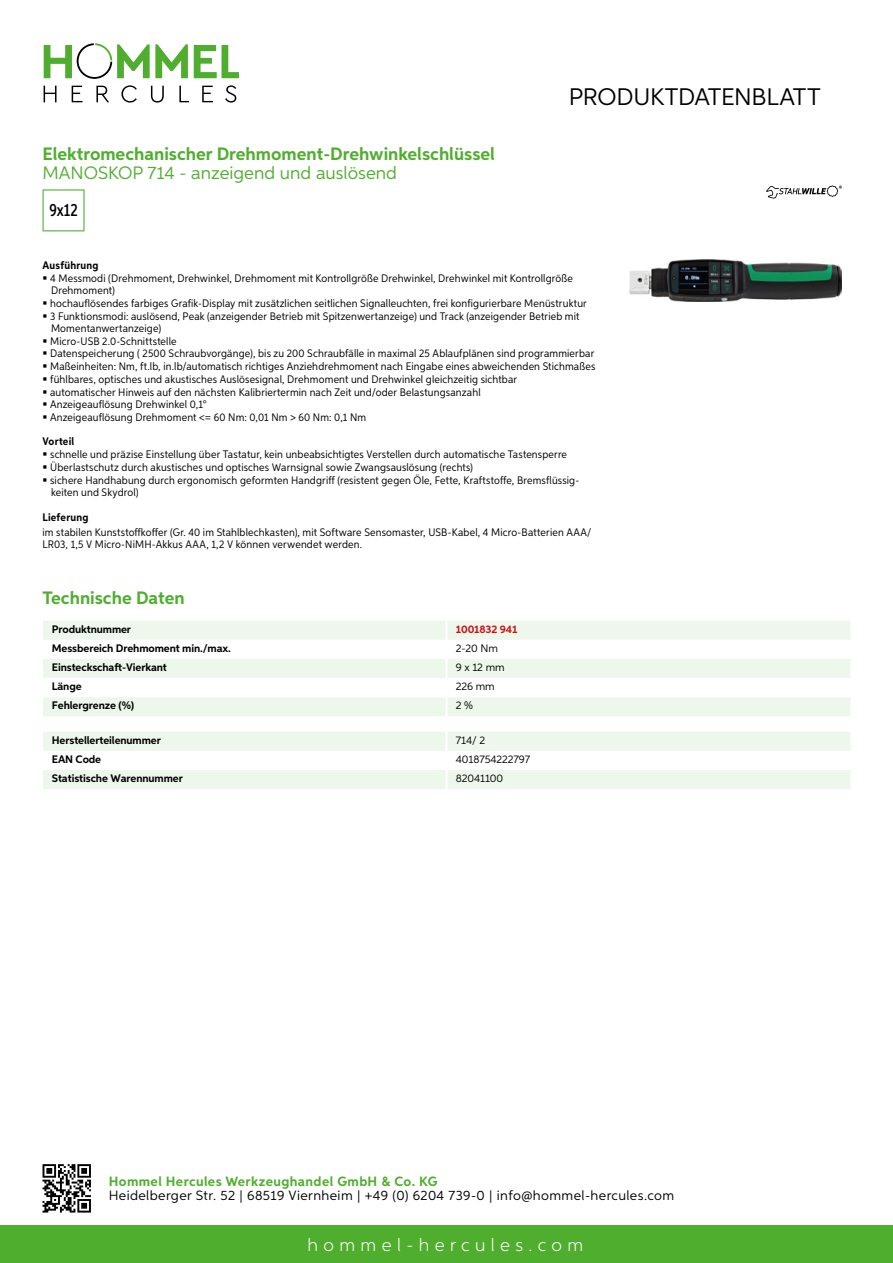
<style>
.page{position:relative;width:893px;height:1263px;background:#fff}
.page>*{position:absolute;margin:0;border:0;box-sizing:border-box;transform-origin:0 0}
.t1{font:24px "Aspira";letter-spacing:-.01em;color:#000}
.t2{font:700 18px "Aspira";color:#50ae2f}
.t3{font:18px "Aspira";color:#50ae2f}
.t4{font:300 18px "Aspira";letter-spacing:.3em;color:#fff}
.t5{font:500 17.85px "Aspira XX Nar";color:#000}
.t6{font:13.5px "Aspira";letter-spacing:.03em;color:#000}
.t7{font:700 13.5px "Aspira";letter-spacing:.03em;color:#50ae2f}
.t8{font:10.95px/12.6px "Aspira Nar";letter-spacing:.015em;color:#000}
.t9{font:700 10.95px "Aspira";letter-spacing:-.01em;color:#000}
.t10{font:10.95px "Aspira";letter-spacing:-.01em;color:#000}
.t11{font:700 10.95px "Aspira Nar";letter-spacing:.02em;color:#000}
.t12{font:700 10.95px "Aspira";letter-spacing:-.01em;color:#cd1013}
</style>
<div class="page">
<div style="left:0;top:1226px;width:893px;height:37px;background:#50ae2f"></div>
<svg style="left:43px;top:1164px;width:48px;height:48px"></svg>
<svg style="left:194px;top:45px;width:45px;height:33px"></svg>
<svg style="left:44px;top:43px;width:144px;height:36px"></svg>
<svg style="left:44px;top:86px;width:13px;height:16px"></svg>
<svg style="left:72px;top:86px;width:10px;height:16px"></svg>
<svg style="left:96px;top:86px;width:13px;height:16px"></svg>
<svg style="left:121px;top:85px;width:16px;height:18px"></svg>
<svg style="left:151px;top:86px;width:13px;height:17px"></svg>
<svg style="left:179px;top:86px;width:10px;height:16px"></svg>
<svg style="left:202px;top:86px;width:11px;height:16px"></svg>
<svg style="left:225px;top:85px;width:11px;height:18px"></svg>
<div style="left:43px;top:621px;width:807px;height:95px;background:#eef7eb"></div>
<svg style="left:43px;top:640px;width:807px;height:57px"></svg>
<hr style="left:445px;top:621px;width:3px;height:19px;background:#fff">
<hr style="left:445px;top:640px;width:3px;height:19px;background:#fff">
<hr style="left:445px;top:659px;width:3px;height:19px;background:#fff">
<hr style="left:445px;top:678px;width:3px;height:19px;background:#fff">
<hr style="left:445px;top:697px;width:3px;height:19px;background:#fff">
<svg style="left:43px;top:732px;width:807px;height:57px"></svg>
<hr style="left:445px;top:770px;width:3px;height:19px;background:#fff">
<svg style="left:43px;top:189px;width:42px;height:42px"></svg>
<img style="left:629px;top:259px;width:213px;height:42px">
<svg style="left:766px;top:185px;width:76px;height:14px"></svg>
<h2 class="t2" style="left:43px;top:142px;width:454px">Elektromechanischer Drehmoment-Drehwinkelschlüssel</h2>
<h2 class="t3" style="left:43px;top:162px;width:31px">MANO</h2>
<h2 class="t3" style="left:98px;top:162px;width:300px">SKO P 714 - anzeigend und auslösend</h2>
<h3 class="t5" style="left:49px;top:199px;width:30px">9x12</h3>
<h1 class="t1" style="left:569px;top:82px;width:253px">Produktdatenblatt</h1>
<p class="t11" style="left:43px;top:259px;width:58px">Ausführung</p>
<p class="t8" style="left:50px;top:272px;width:547px">4 Messmodi (Drehmoment, Drehwinkel, Drehmoment mit Kontrollgröße Drehwinkel, Drehwinkel mit Kontrollgröße Drehmoment)<br>hochauflösendes farbiges Grafik-Display mit zusätzlichen seitlichen Signalleuchten, frei konfigurierbare Menüstruktur<br>3 Funktionsmodi: auslösend, Peak (anzeigender Betrieb mit Spitzenwertanzeige) und Track (anzeigender Betrieb mit Momentanwertanzeige)<br>Micro-USB 2.0-Schnittstelle<br>Datenspeicherung ( 2500 Schraubvorgänge), bis zu 200 Schraubfälle in maximal 25 Ablaufplänen sind programmierbar Maßeinheiten: Nm, ft.lb, in.lb/automatisch richtiges Anziehdrehmoment nach Eingabe eines abweichenden Stichmaßes fühlbares, optisches und akustisches Auslösesignal, Drehmoment und Drehwinkel gleichzeitig sichtbar<br>automatischer Hinweis auf den nächsten Kalibriertermin nach Zeit und/oder Belastungsanzahl<br>Anzeigeauflösung Drehwinkel 0,1°<br>Anzeigeauflösung Drehmoment &lt;= 60 Nm: 0,01 Nm &gt; 60 Nm: 0,1 Nm</p>
<p class="t11" style="left:43px;top:435px;width:33px">Vorteil</p>
<p class="t8" style="left:50px;top:448px;width:531px">schnelle und präzise Einstellung über Tastatur, kein unbeabsichtigtes Verstellen durch automatische Tastensperre Überlastschutz durch akustisches und optisches Warnsignal sowie Zwangsauslösung (rechts)<br>sichere Handhabung durch ergonomisch geformten Handgriff (resistent gegen Öle, Fette, Kraftstoffe, Bremsflüssig&shy;keiten und Skydrol)</p>
<p class="t11" style="left:43px;top:510px;width:47px">Lieferung</p>
<p class="t8" style="left:43px;top:526px;width:550px;line-height:12px">im stabilen Kunststoffkoffer (Gr. 40 im Stahlblechkasten), mit Software Sensomaster, USB-Kabel, 4 Micro-Batterien AAA/<br>LR03, 1,5 V Micro-NiMH-Akkus AAA, 1,2 V können verwendet werden.</p>
<h2 class="t2" style="left:43px;top:586px;width:144px">Technische Daten</h2>
<p class="t9" style="left:52px;top:622px;width:81px">Produktnummer</p>
<p class="t12" style="left:456px;top:622px;width:63px">1001832 941</p>
<p class="t9" style="left:52px;top:641px;width:181px">Messbereich Drehmoment min./max.</p>
<p class="t10" style="left:456px;top:641px;width:44px">2-20 N m</p>
<p class="t9" style="left:52px;top:660px;width:117px">Einsteckschaft-Vierkant</p>
<p class="t10" style="left:456px;top:660px;width:50px">9 x 12 mm</p>
<p class="t9" style="left:52px;top:679px;width:31px">Länge</p>
<p class="t10" style="left:456px;top:679px;width:40px">226 mm</p>
<p class="t9" style="left:52px;top:699px;width:84px">Fehlergrenze (%)</p>
<p class="t10" style="left:456px;top:699px;width:19px">2 %</p>
<p class="t9" style="left:52px;top:733px;width:111px">Herstellerteilenummer</p>
<p class="t10" style="left:456px;top:733px;width:31px">714/ 2</p>
<p class="t9" style="left:52px;top:752px;width:51px">EAN Code</p>
<p class="t10" style="left:456px;top:752px;width:76px">4018754222797</p>
<p class="t9" style="left:52px;top:771px;width:132px">Statistische Warennummer</p>
<p class="t10" style="left:456px;top:771px;width:49px">82041100</p>
<p class="t7" style="left:109px;top:1172px;width:330px">Hommel Hercules Werkzeughandel GmbH &amp; Co. KG</p>
<p class="t6" style="left:109px;top:1187px;width:567px">Heidelberger Str. 52 | 68519 Viernheim | +49 (0) 6204 739-0 | info@hommel-hercules.com</p>
<h2 class="t4" style="left:307px;top:1234px;width:277px">hommel-hercules.com</h2>
</div>
